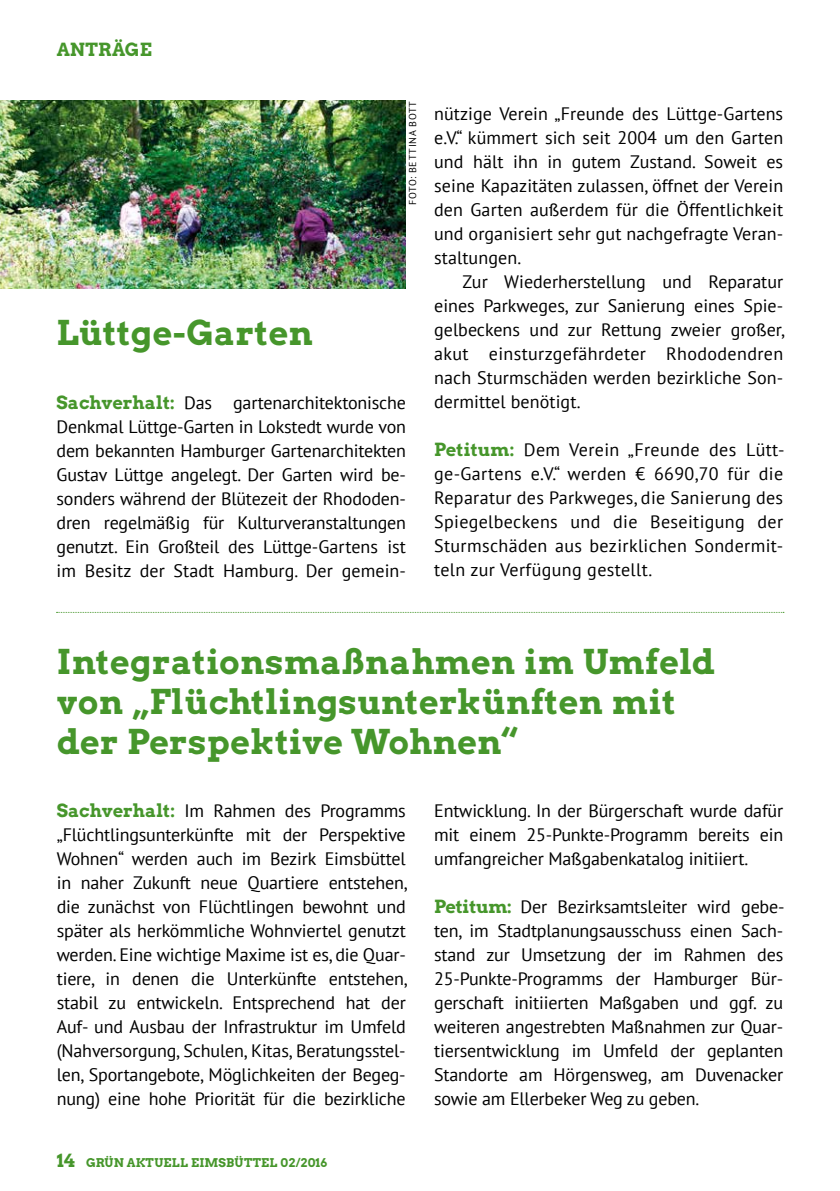
<style>
.page{position:relative;width:840px;height:1191px;background:#fff}
.page>*{position:absolute;margin:0;border:0;box-sizing:border-box;transform-origin:0 0}
.t1{font:34px/40px "Arvo Gruen";letter-spacing:.015em;color:#46962b}
.t2{font:18px/24px "PT Sans";letter-spacing:.005em;color:#000;text-align:justify}
.t3{font:18px "Arvo Gruen";letter-spacing:.02em;color:#46962b}
.t4{font:12px "Arvo Gruen";letter-spacing:.02em;color:#46962b}
.t5{font:10px "PT Sans";letter-spacing:.085em;color:#000}
.s1{font-family:"Arvo Gruen";color:#46962b}
.s2{font-size:18px}
</style>
<div class="page">
<svg style="left:56px;top:612px;width:727px;height:1px"></svg>
<img style="left:0;top:101px;width:405px;height:187px">
<p class="t3" style="left:57px;top:37px;width:96px">ANTRÄGE</p>
<h1 class="t1" style="left:56px;top:311px;width:258px">Lüttge-Garten</h1>
<p class="t5" style="left:406px;top:205px;width:106px;rotate:-90deg">FOTO: BETTINA BOTT</p>
<p class="t2" style="left:56px;top:390px;width:351px"><span class="s1">Sachverhalt:</span> Das gartenarchitektonische Denkmal Lüttge-Garten in Lokstedt wurde von dem bekannten Hamburger Gartenarchitekten Gustav Lüttge angelegt. Der Garten wird be&shy;sonders während der Blütezeit der Rhododen&shy;dren regelmäßig für Kulturveranstaltungen genutzt. Ein Großteil des Lüttge-Gartens ist im Besitz der Stadt Hamburg. Der gemein-</p>
<p class="t2" style="left:434px;top:102px;width:350px">nützige Verein „Freunde des Lüttge-Gartens e.V.“ kümmert sich seit 2004 um den Garten und hält ihn in gutem Zustand. Soweit es seine Kapazitäten zulassen, öffnet der Verein den Garten außerdem für die Öffentlichkeit und organisiert sehr gut nachgefragte Veran&shy;staltungen.</p>
<p class="t2" style="left:434px;top:270px;width:352px;text-indent:28px">Zur Wiederherstellung und Reparatur eines Parkweges, zur Sanierung eines Spie&shy;gelbeckens und zur Rettung zweier großer, akut einsturzgefährdeter Rhododendren nach Sturmschäden werden bezirkliche Son&shy;dermittel benötigt.</p>
<p class="t2" style="left:434px;top:438px;width:352px"><span class="s1">Petitum:</span> Dem Verein „Freunde des Lütt&shy;ge-Gartens e.V.“ werden € 6690,70 für die Reparatur des Parkweges, die Sanierung des Spiegelbeckens und die Beseitigung der Sturmschäden aus bezirklichen Sondermit&shy;teln zur Verfügung gestellt.</p>
<h1 class="t1" style="left:57px;top:640px;width:659px">Integrationsmaßnahmen im Umfeld von „Flüchtlingsunterkünften mit der Perspektive Wohnen“</h1>
<p class="t2" style="left:57px;top:798px;width:352px"><span class="s1">Sachverhalt:</span> Im Rahmen des Programms „Flüchtlingsunterkünfte mit der Perspektive Wohnen“ werden auch im Bezirk Eimsbüttel in naher Zukunft neue Quartiere entstehen, die zunächst von Flüchtlingen bewohnt und später als herkömmliche Wohnviertel genutzt werden. Eine wichtige Maxime ist es, die Quar&shy;tiere, in denen die Unterkünfte entstehen, stabil zu entwickeln. Entsprechend hat der Auf- und Ausbau der Infrastruktur im Umfeld (Nahversorgung, Schulen, Kitas, Beratungsstel&shy;len, Sportangebote, Möglichkeiten der Begeg&shy;nung) eine hohe Priorität für die bezirkliche</p>
<p class="t2" style="left:434px;top:798px;width:350px">Entwicklung. In der Bürgerschaft wurde dafür mit einem 25-Punkte-Programm bereits ein umfangreicher Maßgabenkatalog initiiert.</p>
<p class="t2" style="left:434px;top:894px;width:352px"><span class="s1">Petitum:</span> Der Bezirksamtsleiter wird gebe&shy;ten, im Stadtplanungsausschuss einen Sach&shy;stand zur Umsetzung der im Rahmen des 25-Punkte-Programms der Hamburger Bür&shy;gerschaft initiierten Maßgaben und ggf. zu weiteren angestrebten Maßnahmen zur Quar&shy;tiersentwicklung im Umfeld der geplanten Standorte am Hörgensweg, am Duvenacker sowie am Ellerbeker Weg zu geben.</p>
<p class="t4" style="left:57px;top:1153px;width:272px"><span class="s2">14</span> GRÜN AKTUELL EIMSBÜTTEL 02/2016</p>
</div>
